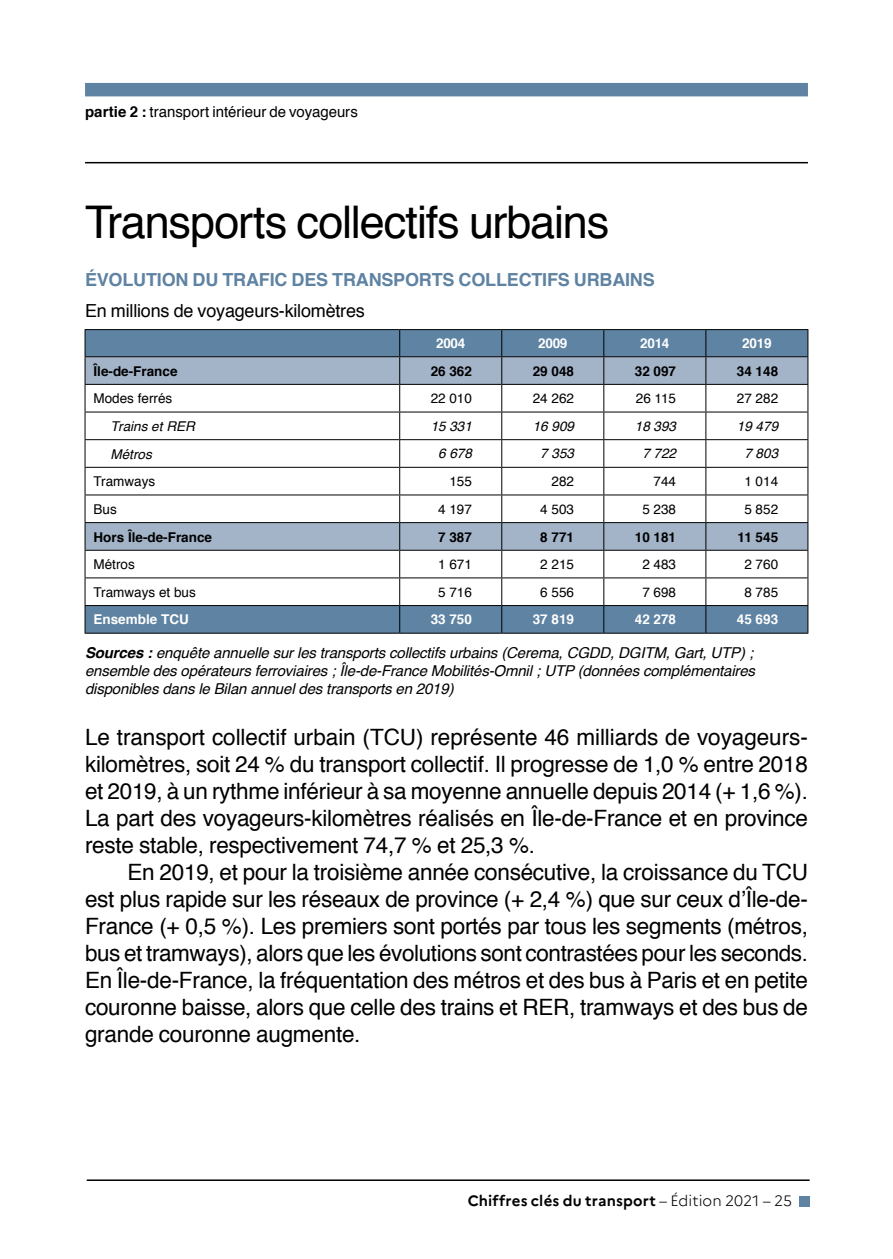
<style>
.page{position:relative;width:893px;height:1259px;background:#fff}
.page>*{position:absolute;margin:0;border:0;box-sizing:border-box;transform-origin:0 0}
.t1{font:45px "Helvetica";letter-spacing:-.025em;color:#000}
.texte-retrait{font:22.5px/27px "Helvetica";letter-spacing:-.01em;color:#000;text-align:justify}
.texte{font:22.5px/27px "Helvetica";letter-spacing:-.01em;color:#000;text-align:justify}
.t2{font:700 18px "Helvetica";letter-spacing:-.01em;color:#5f83a2}
.legende-graph{font:18px "Helvetica";letter-spacing:-.01em;color:#000}
.source-graph{font:italic 15px/18px "Helvetica";letter-spacing:-.01em;color:#000;text-align:justify}
.t3{font:700 15px "Marianne";letter-spacing:.01em;color:#000}
.t4{font:15px "Helvetica";color:#000}
.t5{font:13.5px "Helvetica";color:#000}
.t6{font:700 13.5px "Helvetica";color:#000}
.t7{font:italic 13.5px "Helvetica";color:#000}
.t8{font:700 13.5px "Helvetica";color:#fff}
.s1{font-weight:700}
.s2{font-weight:300}
</style>
<div class="page">
<div style="left:85px;top:83px;width:723px;height:13px;background:#5f83a2"></div>
<hr style="left:85px;top:162px;width:723px;height:1px;background:#000">
<hr style="left:87px;top:1179px;width:723px;height:2px;background:#000">
<div style="left:799px;top:1195px;width:11px;height:11px;background:#5f83a2"></div>
<div style="left:86px;top:330px;width:721px;height:302px;background:#5f83a2"></div>
<svg style="left:86px;top:357px;width:721px;height:27px;background:#a0b0c4"></svg>
<svg style="left:86px;top:385px;width:721px;height:220px"></svg>
<hr style="left:85px;top:411px;width:315px;height:1px;background:#000">
<hr style="left:85px;top:439px;width:315px;height:1px;background:#000">
<hr style="left:85px;top:577px;width:315px;height:1px;background:#000">
<hr style="left:400px;top:577px;width:102px;height:1px;background:#000">
<hr style="left:502px;top:577px;width:102px;height:1px;background:#000">
<hr style="left:604px;top:577px;width:102px;height:1px;background:#000">
<hr style="left:706px;top:577px;width:102px;height:1px;background:#000">
<hr style="left:85px;top:384px;width:315px;height:1px;background:#000">
<hr style="left:400px;top:384px;width:102px;height:1px;background:#000">
<hr style="left:502px;top:384px;width:102px;height:1px;background:#000">
<hr style="left:604px;top:384px;width:102px;height:1px;background:#000">
<hr style="left:706px;top:384px;width:102px;height:1px;background:#000">
<hr style="left:85px;top:467px;width:315px;height:1px;background:#000">
<hr style="left:85px;top:550px;width:315px;height:1px;background:#000">
<hr style="left:400px;top:550px;width:102px;height:1px;background:#000">
<hr style="left:502px;top:550px;width:102px;height:1px;background:#000">
<hr style="left:604px;top:550px;width:102px;height:1px;background:#000">
<hr style="left:706px;top:550px;width:102px;height:1px;background:#000">
<hr style="left:85px;top:605px;width:315px;height:1px;background:#000">
<hr style="left:400px;top:605px;width:102px;height:1px;background:#000">
<hr style="left:502px;top:605px;width:102px;height:1px;background:#000">
<hr style="left:604px;top:605px;width:102px;height:1px;background:#000">
<hr style="left:706px;top:605px;width:102px;height:1px;background:#000">
<hr style="left:85px;top:632px;width:315px;height:2px;background:#000">
<hr style="left:400px;top:632px;width:102px;height:2px;background:#000">
<hr style="left:502px;top:632px;width:102px;height:2px;background:#000">
<hr style="left:604px;top:632px;width:102px;height:2px;background:#000">
<hr style="left:706px;top:632px;width:102px;height:2px;background:#000">
<hr style="left:85px;top:494px;width:315px;height:1px;background:#000">
<hr style="left:400px;top:494px;width:102px;height:1px;background:#000">
<hr style="left:502px;top:494px;width:102px;height:1px;background:#000">
<hr style="left:604px;top:494px;width:102px;height:1px;background:#000">
<hr style="left:706px;top:494px;width:102px;height:1px;background:#000">
<hr style="left:85px;top:522px;width:315px;height:1px;background:#000">
<hr style="left:400px;top:522px;width:102px;height:1px;background:#000">
<hr style="left:502px;top:522px;width:102px;height:1px;background:#000">
<hr style="left:604px;top:522px;width:102px;height:1px;background:#000">
<hr style="left:706px;top:522px;width:102px;height:1px;background:#000">
<hr style="left:85px;top:329px;width:315px;height:1px;background:#000">
<svg style="left:85px;top:330px;width:1px;height:303px"></svg>
<hr style="left:400px;top:329px;width:102px;height:1px;background:#000">
<hr style="left:502px;top:329px;width:102px;height:1px;background:#000">
<hr style="left:604px;top:329px;width:102px;height:1px;background:#000">
<hr style="left:706px;top:329px;width:102px;height:1px;background:#000">
<hr style="left:85px;top:356px;width:315px;height:1px;background:#000">
<hr style="left:400px;top:356px;width:102px;height:1px;background:#000">
<hr style="left:502px;top:356px;width:102px;height:1px;background:#000">
<hr style="left:604px;top:356px;width:102px;height:1px;background:#000">
<hr style="left:706px;top:356px;width:102px;height:1px;background:#000">
<hr style="left:502px;top:411px;width:102px;height:1px;background:#000">
<hr style="left:604px;top:411px;width:102px;height:1px;background:#000">
<hr style="left:706px;top:411px;width:102px;height:1px;background:#000">
<hr style="left:502px;top:439px;width:102px;height:1px;background:#000">
<hr style="left:604px;top:439px;width:102px;height:1px;background:#000">
<svg style="left:603px;top:330px;width:1px;height:303px"></svg>
<hr style="left:706px;top:439px;width:102px;height:1px;background:#000">
<svg style="left:705px;top:330px;width:1px;height:303px"></svg>
<svg style="left:807px;top:330px;width:1px;height:303px"></svg>
<hr style="left:502px;top:467px;width:102px;height:1px;background:#000">
<hr style="left:604px;top:467px;width:102px;height:1px;background:#000">
<hr style="left:706px;top:467px;width:102px;height:1px;background:#000">
<hr style="left:400px;top:411px;width:102px;height:1px;background:#000">
<hr style="left:400px;top:439px;width:102px;height:1px;background:#000">
<svg style="left:399px;top:330px;width:1px;height:303px"></svg>
<svg style="left:501px;top:330px;width:1px;height:303px"></svg>
<hr style="left:400px;top:467px;width:102px;height:1px;background:#000">
<p class="t4" style="left:85px;top:100px;width:274px"><span class="s1">partie 2 :</span> transport intérieur de voyageurs</p>
<h1 class="t1" style="left:85px;top:188px;width:526px">Transports collectifs urbains</h1>
<h2 class="t2" style="left:85px;top:265px;width:571px">ÉVOLUTION DU TRAFIC DES TRANSPORTS COLLECTIFS URBAINS</h2>
<p class="legende-graph" style="left:85px;top:297px;width:281px">En millions de voyageurs-kilomètres</p>
<p class="t8" style="left:436px;top:332px;width:31px">2004</p>
<p class="t8" style="left:538px;top:332px;width:31px">2009</p>
<p class="t8" style="left:640px;top:332px;width:31px">2014</p>
<p class="t8" style="left:742px;top:332px;width:31px">2019</p>
<p class="t6" style="left:94px;top:360px;width:86px">Île-de-France</p>
<p class="t6" style="left:431px;top:360px;width:43px">26 362</p>
<p class="t6" style="left:533px;top:360px;width:43px">29 048</p>
<p class="t6" style="left:635px;top:360px;width:43px">32 097</p>
<p class="t6" style="left:737px;top:360px;width:43px">34 148</p>
<p class="t5" style="left:94px;top:388px;width:80px">Modes ferrés</p>
<p class="t5" style="left:431px;top:388px;width:43px">22 010</p>
<p class="t5" style="left:533px;top:388px;width:43px">24 262</p>
<p class="t5" style="left:636px;top:388px;width:42px">26 115</p>
<p class="t5" style="left:737px;top:388px;width:43px">27 282</p>
<p class="t7" style="left:111px;top:415px;width:86px">Trains et RER</p>
<p class="t7" style="left:431px;top:415px;width:43px">15 331</p>
<p class="t7" style="left:533px;top:415px;width:43px">16 909</p>
<p class="t7" style="left:635px;top:415px;width:43px">18 393</p>
<p class="t7" style="left:737px;top:415px;width:43px">19 479</p>
<p class="t7" style="left:111px;top:443px;width:43px">Métros</p>
<p class="t7" style="left:438px;top:443px;width:35px">6 678</p>
<p class="t7" style="left:540px;top:443px;width:35px">7 353</p>
<p class="t7" style="left:642px;top:443px;width:35px">7 722</p>
<p class="t7" style="left:744px;top:443px;width:35px">7 803</p>
<p class="t5" style="left:94px;top:471px;width:63px">Tramways</p>
<p class="t5" style="left:449px;top:471px;width:24px">155</p>
<p class="t5" style="left:551px;top:471px;width:24px">282</p>
<p class="t5" style="left:654px;top:471px;width:24px">744</p>
<p class="t5" style="left:744px;top:471px;width:35px">1 014</p>
<p class="t5" style="left:94px;top:499px;width:25px">Bus</p>
<p class="t5" style="left:438px;top:499px;width:35px">4 197</p>
<p class="t5" style="left:540px;top:499px;width:35px">4 503</p>
<p class="t5" style="left:642px;top:499px;width:35px">5 238</p>
<p class="t5" style="left:744px;top:499px;width:35px">5 852</p>
<p class="t6" style="left:94px;top:526px;width:120px">Hors Île-de-France</p>
<p class="t6" style="left:438px;top:526px;width:35px">7 387</p>
<p class="t6" style="left:540px;top:526px;width:35px">8 771</p>
<p class="t6" style="left:635px;top:526px;width:43px">10 181</p>
<p class="t6" style="left:738px;top:526px;width:42px">11 545</p>
<p class="t5" style="left:94px;top:554px;width:43px">Métros</p>
<p class="t5" style="left:438px;top:554px;width:35px">1 671</p>
<p class="t5" style="left:540px;top:554px;width:35px">2 215</p>
<p class="t5" style="left:642px;top:554px;width:35px">2 483</p>
<p class="t5" style="left:744px;top:554px;width:35px">2 760</p>
<p class="t5" style="left:94px;top:581px;width:104px">Tramways et bus</p>
<p class="t5" style="left:438px;top:581px;width:35px">5 716</p>
<p class="t5" style="left:540px;top:581px;width:35px">6 556</p>
<p class="t5" style="left:642px;top:581px;width:35px">7 698</p>
<p class="t5" style="left:744px;top:581px;width:35px">8 785</p>
<p class="t8" style="left:94px;top:609px;width:97px">Ensemble TCU</p>
<p class="t8" style="left:431px;top:609px;width:43px">33 750</p>
<p class="t8" style="left:533px;top:609px;width:43px">37 819</p>
<p class="t8" style="left:635px;top:609px;width:43px">42 278</p>
<p class="t8" style="left:737px;top:609px;width:43px">45 693</p>
<p class="source-graph" style="left:85px;top:644px;width:672px"><span class="s1">Sources :</span> enquête annuelle sur les transports collectifs urbains (Cerema, CGDD, DGITM, Gart, UTP) ; ensemble des opérateurs ferroviaires ; Île-de-France Mobilités-Omnil ; UTP (données complémentaires disponibles dans le Bilan annuel des transports en 2019)</p>
<p class="texte" style="left:85px;top:724px;width:724px">Le transport collectif urbain (TCU) représente 46 milliards de voyageurs&shy;kilomètres, soit 24 % du transport collectif. Il progresse de 1,0 % entre 2018 et 2019, à un rythme inférieur à sa moyenne annuelle depuis 2014 (+ 1,6 %).<br>La part des voyageurs-kilomètres réalisés en Île-de-France et en province reste stable, respectivement 74,7 % et 25,3 %.</p>
<p class="texte-retrait" style="left:85px;top:859px;width:724px;text-indent:43px">En 2019, et pour la troisième année consécutive, la croissance du TCU est plus rapide sur les réseaux de province (+ 2,4 %) que sur ceux d’Île-de-France (+ 0,5 %). Les premiers sont portés par tous les segments (métros, bus et tramways), alors que les évolutions sont contrastées pour les seconds.<br>En Île-de-France, la fréquentation des métros et des bus à Paris et en petite couronne baisse, alors que celle des trains et RER, tramways et des bus de grande couronne augmente.</p>
<p class="t3" style="left:468px;top:1192px;width:326px">Chiffres clés du transport <span class="s2">– Édition 2021 – 25</span></p>
</div>
